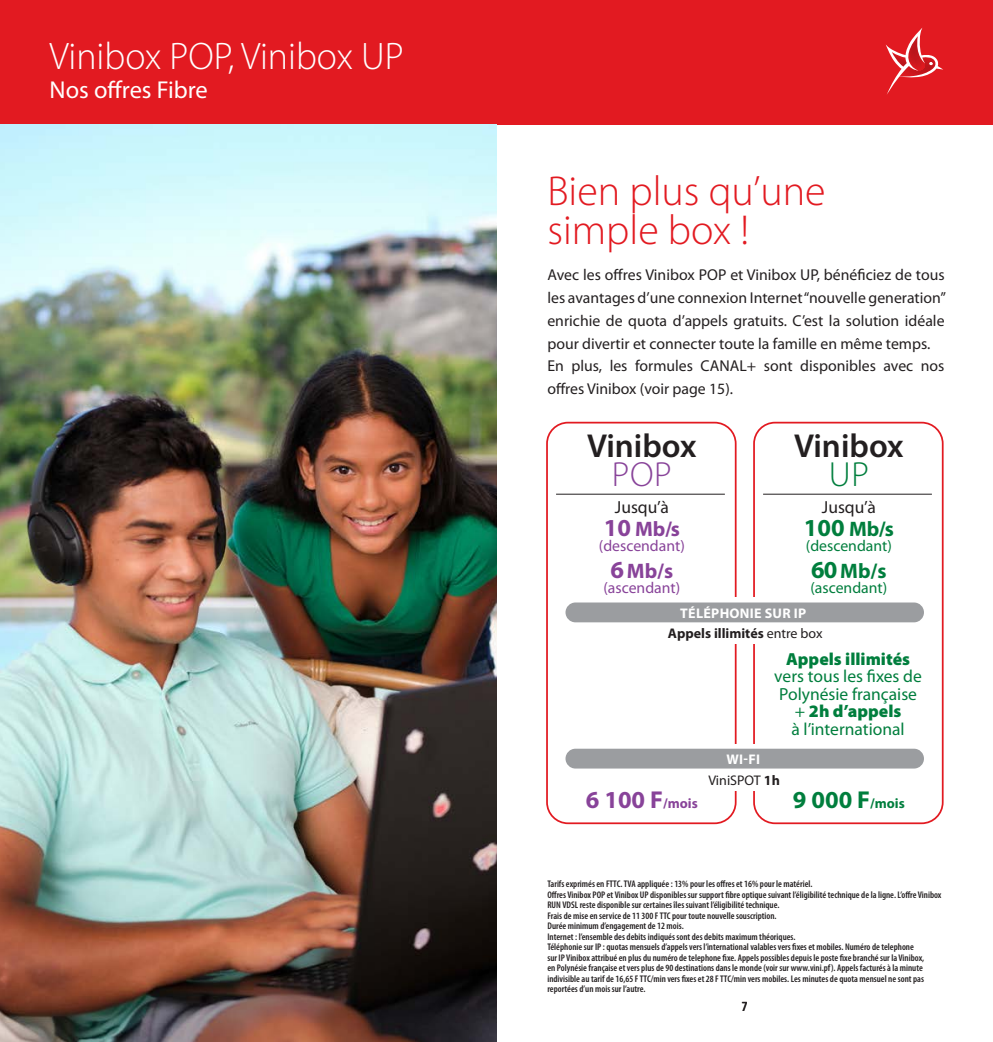
<style>
.page{position:relative;width:993px;height:1042px;background:#fff}
.page>*{position:absolute;margin:0;border:0;box-sizing:border-box;transform-origin:0 0}
.t1{font:300 42px/38.5px "Myriad Pro";color:#e21a21}
.t2{font:300 38.5px "Myriad Pro";color:#fff}
.t3{font:300 35px "Myriad Pro";color:#884399}
.t4{font:300 35px "Myriad Pro";color:#007e3d}
.t5{font:600 33.25px "Myriad Pro";color:#231f20}
.t6{font:24.5px "Myriad Pro";color:#fff}
.t7{font:700 24.5px "Myriad Pro";color:#884399}
.t8{font:700 24.5px "Myriad Pro";color:#007e3d}
.t9{font:700 21px "Myriad Pro";color:#007e3d}
.t10{font:700 21px "Myriad Pro";color:#884399}
.t11{font:17.5px/17.5px "Myriad Pro";color:#007e3d;text-align:center}
.t12{font:17.5px "Myriad Pro";color:#231f20}
.t13{font:900 17.5px "Myriad Pro";color:#007e3d}
.t14{font:15.75px/22.8px "Myriad Pro";color:#231f20;text-align:justify}
.t15{font:15.75px "Myriad Pro";color:#884399}
.t16{font:15.75px "Myriad Pro";color:#007e3d}
.t17{font:700 14px "Myriad Pro";color:#231f20}
.t18{font:700 14px "Myriad Pro";letter-spacing:.02em;color:#fff}
.t19{font:14px "Myriad Pro";color:#231f20}
.t20{font:600 condensed 14px "Myriad Pro";color:#231f20}
.t21{font:600 condensed 9.62px/10.5px "Myriad Pro";color:#231f20}
.s1{font-size:24.5px}
.s2{font-weight:400}
.s3{font-weight:900}
.s4{font-weight:700}
.s5{font-size:14px}
</style>
<div class="page">
<div style="left:0;top:0;width:992px;height:124px;background:#e21a21"></div>
<svg style="left:886px;top:28px;width:57px;height:66px"></svg>
<img style="left:0;top:124px;width:496px;height:918px">
<div style="left:546px;top:422px;width:190px;height:402px;border:2px solid #e21a21;border-radius:21px"></div>
<div style="left:753px;top:422px;width:190px;height:402px;border:2px solid #e21a21;border-radius:21px"></div>
<div style="left:552px;top:744px;width:385px;height:46px;background:#fff"></div>
<div style="left:552px;top:597px;width:385px;height:47px;background:#fff"></div>
<div style="left:565px;top:749px;width:358px;height:19px;background:#9b9da0;border-radius:10px"></div>
<div style="left:565px;top:602px;width:358px;height:20px;background:#9b9da0;border-radius:10px"></div>
<hr style="left:556px;top:494px;width:168px;height:1px;background:#231f20">
<hr style="left:762px;top:494px;width:169px;height:1px;background:#231f20">
<p class="t2" style="left:50px;top:33px;width:355px">Vinibox POP, Vinibox UP</p>
<p class="t6" style="left:50px;top:75px;width:160px">Nos offres Fibre</p>
<p class="t1" style="left:547px;top:171px;width:279px">Bien plus qu’une simple box !</p>
<p class="t14" style="left:547px;top:263px;width:400px">Avec les offres Vinibox POP et Vinibox UP, bénéficiez de tous les avantages d’une connexion Internet “nouvelle generation” enrichie de quota d’appels gratuits. C’est la solution idéale pour divertir et connecter toute la famille en même temps.</p>
<p class="t14" style="left:547px;top:354px;width:398px">En plus, les formules CANAL+ sont disponibles avec nos offres Vinibox (voir page 15).</p>
<p class="t5" style="left:587px;top:424px;width:111px">Vinibox</p>
<p class="t3" style="left:611px;top:454px;width:62px">POP</p>
<p class="t12" style="left:614px;top:496px;width:55px">Jusqu’à</p>
<p class="t10" style="left:603px;top:515px;width:78px"><span class="s1">10</span> Mb/s</p>
<p class="t15" style="left:598px;top:536px;width:87px">(descendant)</p>
<p class="t10" style="left:610px;top:557px;width:64px"><span class="s1">6</span> Mb/s</p>
<p class="t15" style="left:603px;top:578px;width:78px">(ascendant)</p>
<p class="t5" style="left:793px;top:424px;width:111px">Vinibox</p>
<p class="t4" style="left:828px;top:454px;width:42px">UP</p>
<p class="t12" style="left:821px;top:496px;width:55px">Jusqu’à</p>
<p class="t9" style="left:803px;top:515px;width:91px"><span class="s1">100</span> Mb/s</p>
<p class="t16" style="left:805px;top:536px;width:87px">(descendant)</p>
<p class="t9" style="left:810px;top:557px;width:77px"><span class="s1">60</span> Mb/s</p>
<p class="t16" style="left:810px;top:578px;width:78px">(ascendant)</p>
<p class="t18" style="left:680px;top:604px;width:127px">TÉLÉPHONIE SUR IP</p>
<p class="t17" style="left:667px;top:624px;width:156px">Appels illimités <span class="s2">entre box</span></p>
<p class="t11" style="left:774px;top:650px;width:149px"><span class="s3">Appels illimités </span>vers tous les fixes de<br>Polynésie française</p>
<p class="t13" style="left:794px;top:700px;width:108px"><span class="s2">+</span> 2h d’appels</p>
<p class="t11" style="left:791px;top:720px;width:115px">à l’international</p>
<p class="t18" style="left:726px;top:750px;width:35px">WI-FI</p>
<p class="t19" style="left:708px;top:771px;width:73px">ViniSPOT <span class="s4">1h</span></p>
<p class="t7" style="left:585px;top:783px;width:113px">6 100 F<span class="s5">/mois</span></p>
<p class="t8" style="left:792px;top:783px;width:113px">9 000 F<span class="s5">/mois</span></p>
<p class="t21" style="left:547px;top:879px;width:266px">Tarifs exprimés en FTTC. TVA appliquée : 13% pour les offres et 16% pour le matériel.</p>
<p class="t21" style="left:547px;top:889px;width:395px">Offres Vinibox POP et Vinibox UP disponibles sur support fibre optique suivant l’éligibilité technique de la ligne. L’offre Vinibox<br>RUN VDSL reste disponible sur certaines îles suivant l’éligibilité technique.</p>
<p class="t21" style="left:547px;top:910px;width:231px">Frais de mise en service de 11 300 F TTC pour toute nouvelle souscription.</p>
<p class="t21" style="left:547px;top:921px;width:138px">Durée minimum d’engagement de 12 mois.</p>
<p class="t21" style="left:547px;top:931px;width:249px">Internet : l’ensemble des debits indiqués sont des debits maximum théoriques.</p>
<p class="t21" style="left:547px;top:942px;width:378px">Téléphonie sur IP : quotas mensuels d’appels vers l’international valables vers fixes et mobiles. Numéro de telephone sur IP Vinibox attribué en plus du numéro de telephone fixe. Appels possibles depuis le poste fixe branché sur la Vinibox, en Polynésie française et vers plus de 90 destinations dans le monde (voir sur www.vini.pf). Appels facturés à la minute indivisible au tarif de 16,65 F TTC/min vers fixes et 28 F TTC/min vers mobiles. Les minutes de quota mensuel ne sont pas reportées d’un mois sur l’autre.</p>
<h3 class="t20" style="left:741px;top:997px;width:7px">7</h3>
</div>
